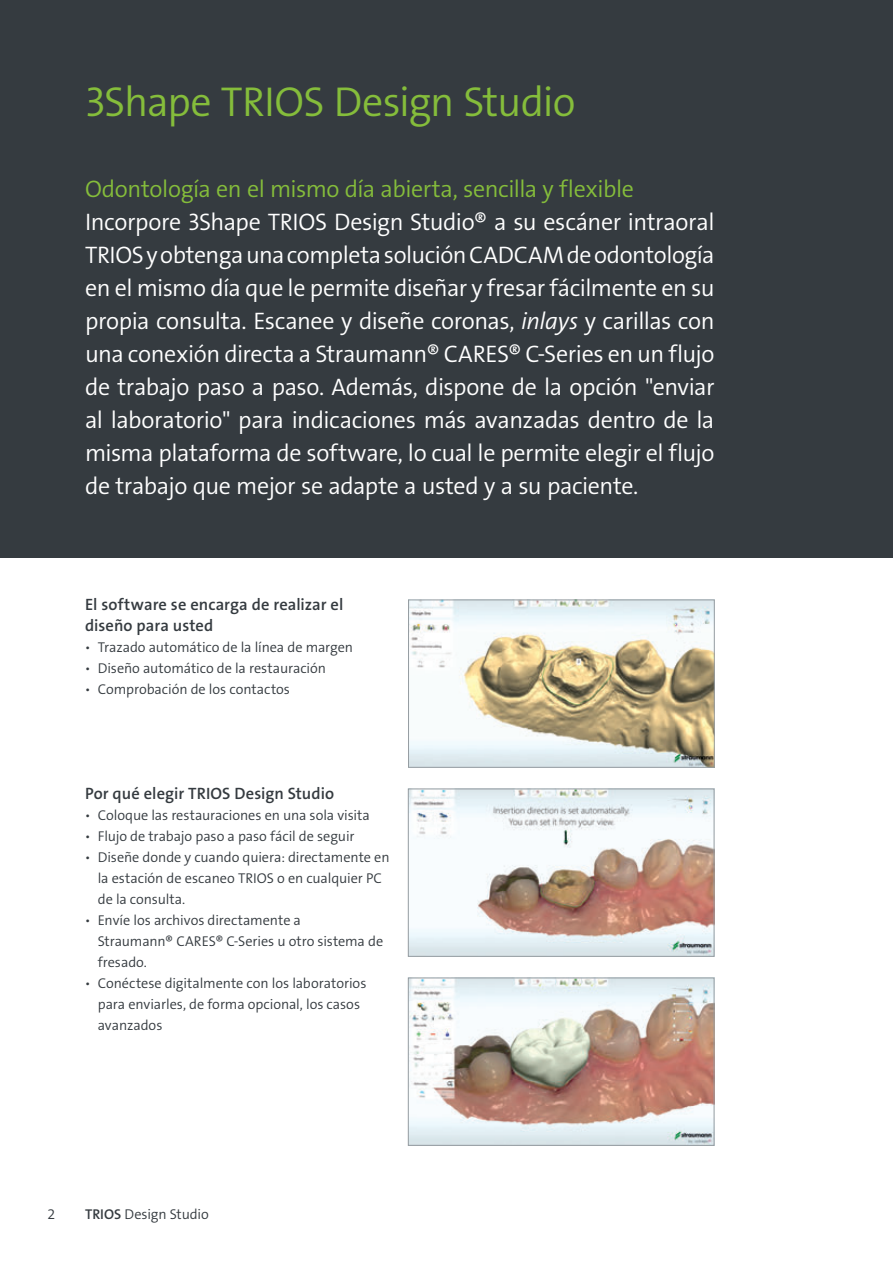
<style>
.page{position:relative;width:893px;height:1263px;background:#fff}
.page>*{position:absolute;margin:0;border:0;box-sizing:border-box;transform-origin:0 0}
.t1{font:42px "The Sans LP4 Se Lig";letter-spacing:-.025em;color:#85bd3b}
.Lead{font:24px/33px "The Sans LP4 Se Lig";letter-spacing:-.02em;color:#fff;text-align:justify}
.Lead-2{font:24px "The Sans LP4 Se Lig";letter-spacing:-.02em;color:#85bd3b}
.Copy_Title{font:16.5px/21px "The Sans LP6 Se Bld";letter-spacing:.005em;color:#353b40}
.Copy{font:14.25px/21px "The Sans LP4 Se Lig";letter-spacing:-.005em;color:#353b40}
.s1{font-family:"The Sans LP4 Se Lig IT"}
.s2{font-family:"The Sans LP6 Se Bld"}
</style>
<div class="page">
<div style="left:0;top:0;width:893px;height:558px;background:#353b40"></div>
<hr style="left:892px;top:452px;width:1px;height:811px;background:#85bd3b">
<img style="left:410px;top:602px;width:302px;height:163px">
<div style="left:408px;top:600px;width:306px;height:167px;border:1px solid #959ca1"></div>
<img style="left:410px;top:791px;width:302px;height:163px">
<div style="left:408px;top:789px;width:306px;height:167px;border:1px solid #959ca1"></div>
<img style="left:410px;top:980px;width:302px;height:163px">
<div style="left:408px;top:978px;width:306px;height:167px;border:1px solid #959ca1"></div>
<p class="t1" style="left:85px;top:75px;width:492px">3Shape TRIOS Design Studio</p>
<p class="Lead-2" style="left:85px;top:174px;width:550px">Odontología en el mismo día abierta, sencilla y flexible</p>
<p class="Lead" style="left:85px;top:206px;width:631px">Incorpore 3Shape TRIOS Design Studio® a su escáner intraoral TRIOS y obtenga una completa solución CADCAM de odontología en el mismo día que le permite diseñar y fresar fácilmente en su propia consulta. Escanee y diseñe coronas, <span class="s1">inlays</span> y carillas con una conexión directa a Straumann® CARES® C-Series en un flujo de trabajo paso a paso. Además, dispone de la opción "enviar al laboratorio" para indicaciones más avanzadas dentro de la misma plataforma de software, lo cual le permite elegir el flujo de trabajo que mejor se adapte a usted y a su paciente.</p>
<p class="Copy_Title" style="left:85px;top:594px;width:260px">El software se encarga de realizar el diseño para usted</p>
<p class="Copy" style="left:85px;top:637px;width:270px">ѹ Trazado automático de la línea de margen</p>
<p class="Copy" style="left:85px;top:658px;width:243px">ѹ Diseño automático de la restauración</p>
<p class="Copy" style="left:85px;top:679px;width:207px">ѹ Comprobación de los contactos</p>
<p class="Copy_Title" style="left:85px;top:783px;width:251px">Por qué elegir TRIOS Design Studio</p>
<p class="Copy" style="left:85px;top:805px;width:286px">ѹ Coloque las restauraciones en una sola visita</p>
<p class="Copy" style="left:85px;top:826px;width:271px">ѹ Flujo de trabajo paso a paso fácil de seguir</p>
<p class="Copy" style="left:98px;top:847px;width:293px;text-indent:-13px">ѹ Diseñe donde y cuando quiera: directamente en la estación de escaneo TRIOS o en cualquier PC de la consulta.</p>
<p class="Copy" style="left:98px;top:910px;width:287px;text-indent:-13px">ѹ Envíe los archivos directamente a<br>Straumann® CARES® C-Series u otro sistema de fresado.</p>
<p class="Copy" style="left:98px;top:973px;width:270px;text-indent:-13px">ѹ Conéctese digitalmente con los laboratorios para enviarles, de forma opcional, los casos avanzados</p>
<p class="Copy" style="left:47px;top:1204px;width:9px">2</p>
<p class="Copy" style="left:85px;top:1204px;width:125px"><span class="s2">TRIOS</span> Design Studio</p>
</div>
